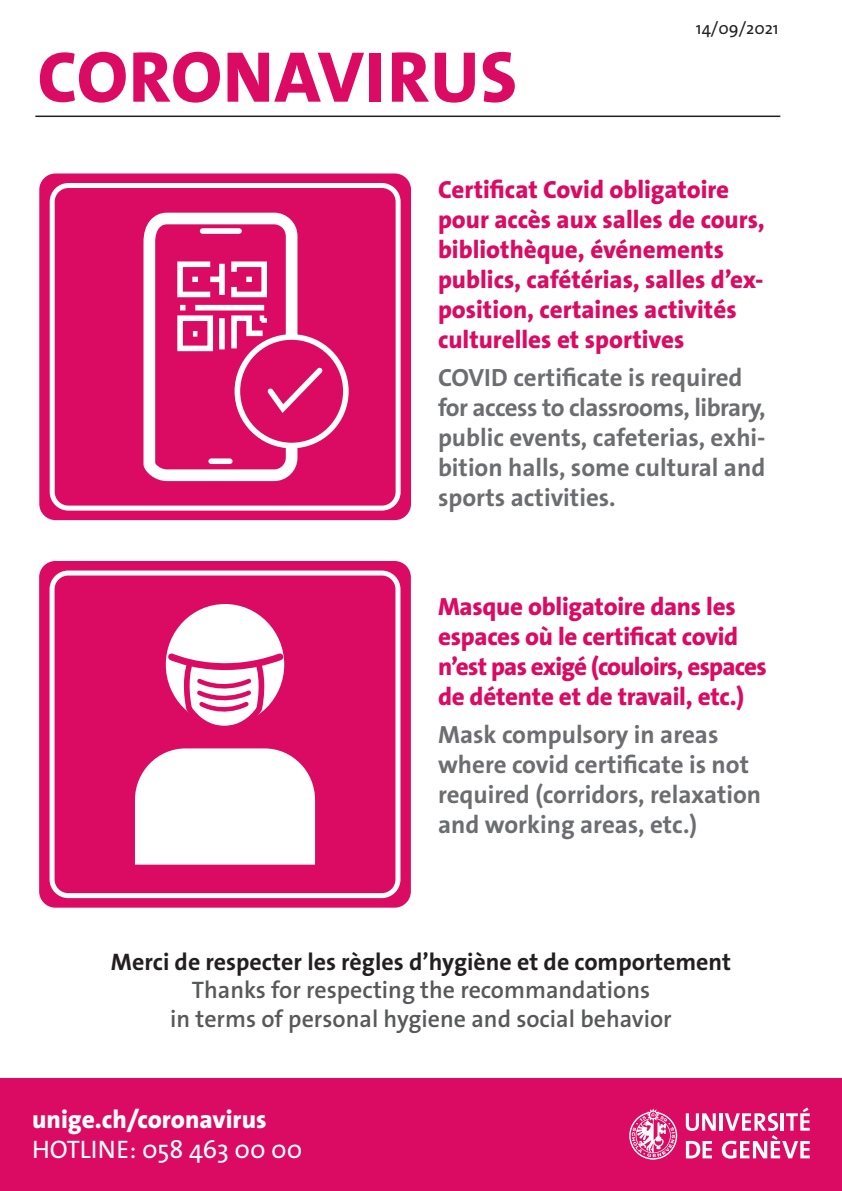
<style>
.page{position:relative;width:842px;height:1191px;background:#fff}
.page>*{position:absolute;margin:0;border:0;box-sizing:border-box;transform-origin:0 0}
.t1{font:800 72.5px "The Sans Os F";letter-spacing:.015em;color:#db0a62}
.t2{font:800 25.4px "The Sans Os F";color:#fff}
.t3{font:25.4px "The Sans Os F";color:#fff}
.t4{font:800 25px/30px "The Sans Os F";color:#db0a62}
.t5{font:700 25px/30px "The Sans Os F";color:#6c6d70}
.t6{font:600 24px/28.8px "The Sans Os F";color:#57585a;text-align:center}
.t7{font:700 24px "The Sans Os F";color:#231f20}
.t8{font:17px "The Sans Os F";color:#231f20}
</style>
<div class="page">
<div style="left:0;top:1078px;width:842px;height:113px;background:#db0a62"></div>
<svg style="left:629px;top:1108px;width:48px;height:51px"></svg>
<svg style="left:686px;top:1113px;width:30px;height:18px"></svg>
<hr style="left:719px;top:1113px;width:4px;height:17px;background:#fff">
<svg style="left:686px;top:1140px;width:26px;height:18px"></svg>
<svg style="left:722px;top:1107px;width:88px;height:51px"></svg>
<hr style="left:35px;top:116px;width:745px;height:1px;background:#231f20">
<div style="left:39px;top:561px;width:372px;height:346px;background:#db0a62;border-radius:16px"></div>
<div style="left:50px;top:570px;width:350px;height:328px;border:5px solid #fff;border-radius:16px"></div>
<div style="left:39px;top:173px;width:372px;height:347px;background:#db0a62;border-radius:16px"></div>
<div style="left:50px;top:183px;width:351px;height:327px;border:5px solid #fff;border-radius:16px"></div>
<svg style="left:143px;top:212px;width:155px;height:270px"></svg>
<div style="left:203px;top:228px;width:36px;height:6px;background:#fff"></div>
<div style="left:211px;top:458px;width:19px;height:6px;background:#fff"></div>
<svg style="left:174px;top:258px;width:175px;height:193px"></svg>
<div style="left:166px;top:604px;width:118px;height:121px;background:#fff;border-radius:50%"></div>
<svg style="left:135px;top:648px;width:180px;height:216px"></svg>
<h1 class="t1" style="left:37px;top:31px;width:481px">CORONAVIRUS</h1>
<p class="t8" style="left:696px;top:17px;width:84px">14/09/2021</p>
<p class="t4" style="left:438px;top:174px;width:328px">Certificat Covid obligatoire pour accès aux salles de cours, bibliothèque, événements publics, cafétérias, salles d’ex&shy;position, certaines activités culturelles et sportives</p>
<p class="t5" style="left:438px;top:363px;width:329px">COVID certificate is required for access to classrooms, library, public events, cafeterias, exhi&shy;bition halls, some cultural and sports activities.</p>
<p class="t4" style="left:438px;top:591px;width:330px">Masque obligatoire dans les espaces où le certificat covid n’est pas exigé (couloirs, espaces de détente et de travail, etc.)</p>
<p class="t5" style="left:438px;top:720px;width:325px">Mask compulsory in areas where covid certificate is not required (corridors, relaxation and working areas, etc.)</p>
<p class="t7" style="left:111px;top:946px;width:622px">Merci de respecter les règles d’hygiène et de comportement</p>
<p class="t6" style="left:170px;top:976px;width:503px">Thanks for respecting the recommandations<br>in terms of personal hygiene and social behavior</p>
<p class="t2" style="left:32px;top:1102px;width:236px">unige.ch/coronavirus</p>
<p class="t3" style="left:32px;top:1133px;width:272px">HOTLINE: 058 463 00 00</p>
</div>
